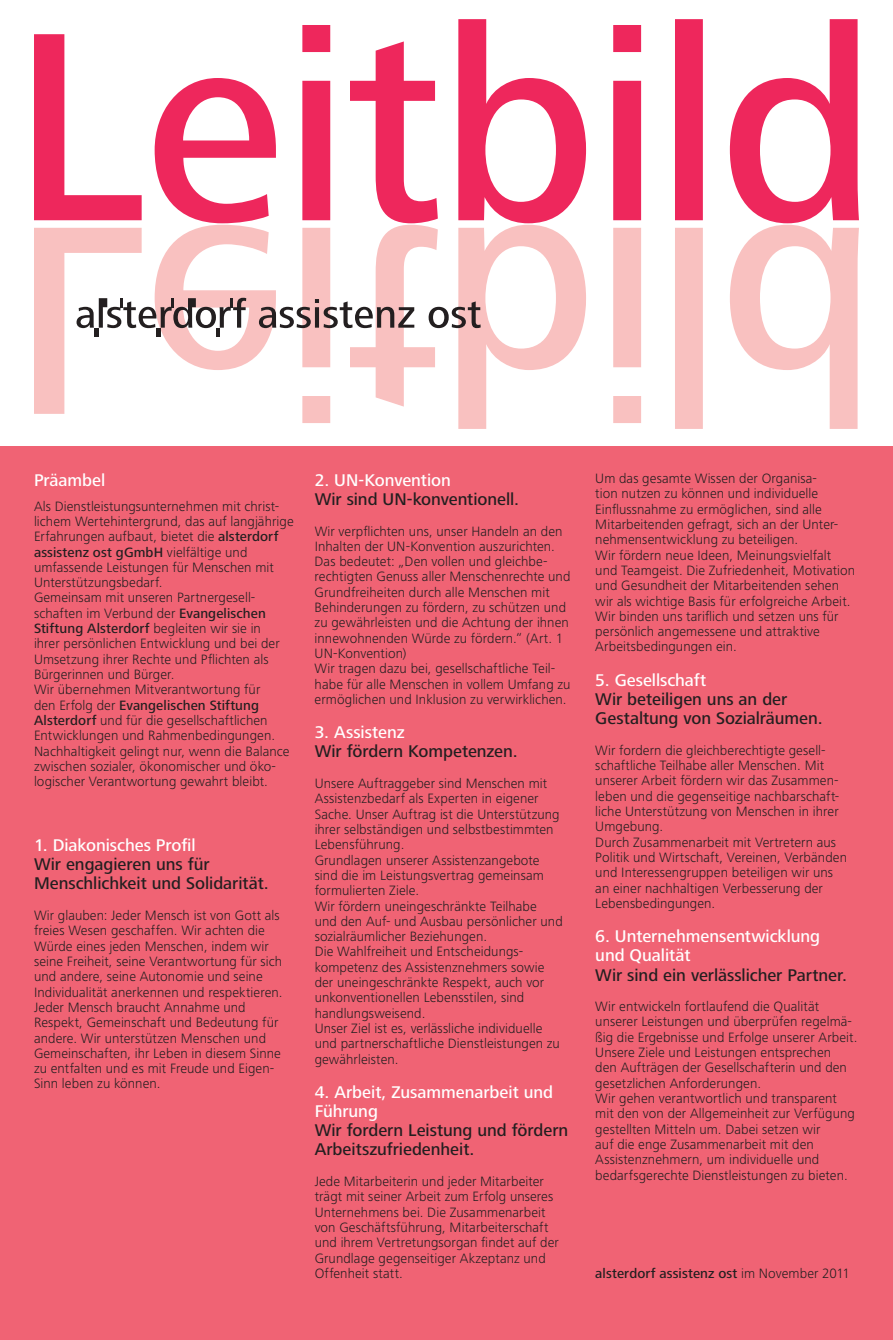
<style>
.page{position:relative;width:893px;height:1340px;background:#fff}
.page>*{position:absolute;margin:0;border:0;box-sizing:border-box;transform-origin:0 0}
.t1{font:500 17.55px/19.2px "Frutiger Next LT";letter-spacing:-.005em;color:#231f20}
.t2{font:500 17.55px/19.2px "Frutiger Next LT";color:#fff}
.t3{font:300 14.1px/15.3px "Frutiger Next LT";letter-spacing:.005em;color:#231f20}
.t4{font:500 14.1px "Frutiger Next LT";letter-spacing:.01em;color:#231f20}
.s1{font-weight:500}
.s2{font-weight:300}
</style>
<div class="page">
<div style="left:0;top:446px;width:893px;height:893px;background:#f06374"></div>
<svg style="left:34px;top:19px;width:825px;height:204px"></svg>
<svg style="left:34px;top:225px;width:825px;height:204px"></svg>
<svg style="left:77px;top:298px;width:169px;height:38px"></svg>
<svg style="left:259px;top:299px;width:155px;height:29px"></svg>
<svg style="left:429px;top:301px;width:52px;height:27px"></svg>
<p class="t2" style="left:34px;top:470px;width:73px">Präambel</p>
<p class="t3" style="left:34px;top:498px;width:261px">Als Dienstleistungsunternehmen mit christ&shy;lichem Wertehintergrund, das auf langjährige Erfahrungen aufbaut, bietet die <span class="s1">alsterdorf assistenz ost gGmbH</span> vielfältige und umfassende Leistungen für Menschen mit Unterstützungsbedarf.<br>Gemeinsam mit unseren Partnergesell&shy;schaften im Verbund der <span class="s1">Evangelischen Stiftung Alsterdorf</span> begleiten wir sie in<br>ihrer persönlichen Entwicklung und bei der Umsetzung ihrer Rechte und Pflichten als Bürgerinnen und Bürger.<br>Wir übernehmen Mitverantwortung für<br>den Erfolg der <span class="s1">Evangelischen Stiftung Alsterdorf</span> und für die gesellschaftlichen Entwicklungen und Rahmenbedingungen.<br>Nachhaltigkeit gelingt nur, wenn die Balance zwischen sozialer, ökonomischer und öko&shy;logischer Verantwortung gewahrt bleibt.</p>
<p class="t2" style="left:34px;top:835px;width:163px">1. Diakonisches Profil</p>
<p class="t1" style="left:34px;top:855px;width:236px">Wir engagieren uns für<br>Menschlichkeit und Solidarität.</p>
<p class="t3" style="left:34px;top:907px;width:250px">Wir glauben: Jeder Mensch ist von Gott als freies Wesen geschaffen. Wir achten die Würde eines jeden Menschen, indem wir seine Freiheit, seine Verantwortung für sich und andere, seine Autonomie und seine Individualität anerkennen und respektieren.<br>Jeder Mensch braucht Annahme und Respekt, Gemeinschaft und Bedeutung für andere. Wir unterstützen Menschen und Gemeinschaften, ihr Leben in diesem Sinne zu entfalten und es mit Freude und Eigen-Sinn leben zu können.</p>
<p class="t2" style="left:315px;top:470px;width:138px">2. UN-Konvention</p>
<p class="t1" style="left:315px;top:489px;width:206px">Wir sind UN-konventionell.</p>
<p class="t3" style="left:315px;top:523px;width:257px">Wir verpflichten uns, unser Handeln an den Inhalten der UN-Konvention auszurichten.<br>Das bedeutet: „Den vollen und gleichbe&shy;rechtigten Genuss aller Menschenrechte und Grundfreiheiten durch alle Menschen mit Behinderungen zu fördern, zu schützen und zu gewährleisten und die Achtung der ihnen innewohnenden Würde zu fördern.“ (Art. 1<br>UN-Konvention)<br>Wir tragen dazu bei, gesellschaftliche Teil&shy;habe für alle Menschen in vollem Umfang zu ermöglichen und Inklusion zu verwirklichen.</p>
<p class="t2" style="left:315px;top:723px;width:91px">3. Assistenz</p>
<p class="t1" style="left:315px;top:742px;width:205px">Wir fördern Kompetenzen.</p>
<p class="t3" style="left:315px;top:775px;width:250px">Unsere Auftraggeber sind Menschen mit Assistenzbedarf als Experten in eigener Sache. Unser Auftrag ist die Unterstützung ihrer selbständigen und selbstbestimmten Lebensführung.<br>Grundlagen unserer Assistenzangebote sind die im Leistungsvertrag gemeinsam formulierten Ziele.<br>Wir fördern uneingeschränkte Teilhabe und den Auf- und Ausbau persönlicher und sozialräumlicher Beziehungen.<br>Die Wahlfreiheit und Entscheidungs&shy;kompetenz des Assistenznehmers sowie der uneingeschränkte Respekt, auch vor unkonventionellen Lebensstilen, sind handlungsweisend.<br>Unser Ziel ist es, verlässliche individuelle und partnerschaftliche Dienstleistungen zu gewährleisten.</p>
<p class="t2" style="left:315px;top:1082px;width:240px">4. Arbeit, Zusammenarbeit und<br>Führung</p>
<p class="t1" style="left:315px;top:1120px;width:255px">Wir fordern Leistung und fördern<br>Arbeitszufriedenheit.</p>
<p class="t3" style="left:315px;top:1173px;width:246px">Jede Mitarbeiterin und jeder Mitarbeiter trägt mit seiner Arbeit zum Erfolg unseres Unternehmens bei. Die Zusammenarbeit von Geschäftsführung, Mitarbeiterschaft und ihrem Vertretungsorgan findet auf der Grundlage gegenseitiger Akzeptanz und Offenheit statt.</p>
<p class="t3" style="left:595px;top:471px;width:261px">Um das gesamte Wissen der Organisa-<br>tion nutzen zu können und individuelle Einflussnahme zu ermöglichen, sind alle Mitarbeitenden gefragt, sich an der Unter&shy;nehmensentwicklung zu beteiligen.<br>Wir fördern neue Ideen, Meinungsvielfalt und Teamgeist. Die Zufriedenheit, Motivation und Gesundheit der Mitarbeitenden sehen wir als wichtige Basis für erfolgreiche Arbeit.<br>Wir binden uns tariflich und setzen uns für persönlich angemessene und attraktive Arbeitsbedingungen ein.</p>
<p class="t2" style="left:595px;top:670px;width:113px">5. Gesellschaft</p>
<p class="t1" style="left:595px;top:689px;width:229px">Wir beteiligen uns an der<br>Gestaltung von Sozialräumen.</p>
<p class="t3" style="left:595px;top:742px;width:253px">Wir fordern die gleichberechtigte gesell&shy;schaftliche Teilhabe aller Menschen. Mit unserer Arbeit fördern wir das Zusammen&shy;leben und die gegenseitige nachbarschaft&shy;liche Unterstützung von Menschen in ihrer Umgebung.<br>Durch Zusammenarbeit mit Vertretern aus Politik und Wirtschaft, Vereinen, Verbänden und Interessengruppen beteiligen wir uns an einer nachhaltigen Verbesserung der Lebensbedingungen.</p>
<p class="t2" style="left:595px;top:926px;width:226px">6. Unternehmensentwicklung und Qualität</p>
<p class="t1" style="left:595px;top:965px;width:253px">Wir sind ein verlässlicher Partner.</p>
<p class="t3" style="left:595px;top:998px;width:264px">Wir entwickeln fortlaufend die Qualität unserer Leistungen und überprüfen regelmä&shy;ßig die Ergebnisse und Erfolge unserer Arbeit.<br>Unsere Ziele und Leistungen entsprechen<br>den Aufträgen der Gesellschafterin und den gesetzlichen Anforderungen.<br>Wir gehen verantwortlich und transparent mit den von der Allgemeinheit zur Verfügung gestellten Mitteln um. Dabei setzen wir<br>auf die enge Zusammenarbeit mit den Assistenznehmern, um individuelle und bedarfsgerechte Dienstleistungen zu bieten.</p>
<p class="t4" style="left:595px;top:1265px;width:256px">alsterdorf assistenz ost <span class="s2">im November 2011</span></p>
</div>
